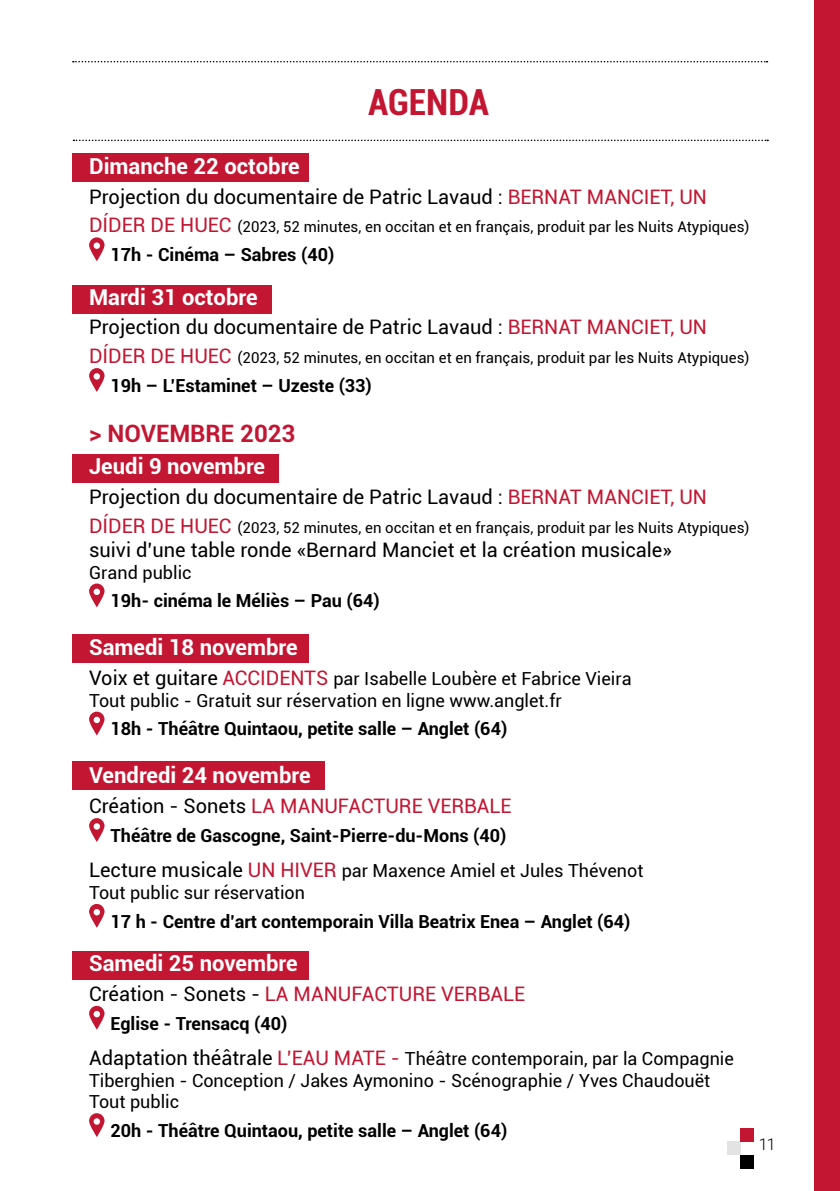
<style>
.page{position:relative;width:840px;height:1191px;background:#fff}
.page>*{position:absolute;margin:0;border:0;box-sizing:border-box;transform-origin:0 0}
.t1{font:700 condensed 36px "Roboto";color:#c31632}
.t2{font:700 24px "Roboto";color:#c31632}
.t3{font:700 22px "Roboto";color:#fff}
.t4{font:20px "Roboto";color:#000}
.t5{font:20px "Roboto";color:#c31632}
.t6{font:700 18px/35.4px "Roboto";color:#000}
.t7{font:18px/21.6px "Roboto";color:#000}
.t8{font:300 16.2px "Roboto";color:#000}
.t9{font:15px "Roboto";color:#000}
.s1{color:#c31632}
.s2{font-size:20px;color:#c31632}
.s3{font-size:20px}
.s4{color:#000}
.s5{font-weight:400;font-size:20px}
.s6{font-weight:400;font-size:20px;color:#c31632}
.s7{font-weight:400}
.s8{font-weight:700}
</style>
<div class="page">
<div style="left:726px;top:1141px;width:14px;height:14px;background:#e3e3e3"></div>
<div style="left:740px;top:1155px;width:13px;height:13px;background:#000"></div>
<div style="left:740px;top:1128px;width:13px;height:13px;background:#c31632"></div>
<div style="left:72px;top:761px;width:252px;height:29px;background:#c31632"></div>
<div style="left:72px;top:454px;width:206px;height:28px;background:#c31632"></div>
<svg style="left:73px;top:140px;width:694px;height:1px"></svg>
<svg style="left:73px;top:61px;width:694px;height:1px"></svg>
<div style="left:814px;top:0;width:25px;height:1191px;background:#c31632"></div>
<div style="left:72px;top:950px;width:236px;height:29px;background:#c31632"></div>
<div style="left:72px;top:153px;width:236px;height:29px;background:#c31632"></div>
<div style="left:72px;top:285px;width:199px;height:28px;background:#c31632"></div>
<div style="left:72px;top:634px;width:236px;height:28px;background:#c31632"></div>
<svg style="left:89px;top:237px;width:15px;height:24px"></svg>
<div style="left:93px;top:242px;width:7px;height:7px;background:#fff;border-radius:50%"></div>
<svg style="left:89px;top:368px;width:15px;height:24px"></svg>
<div style="left:93px;top:373px;width:7px;height:6px;background:#fff;border-radius:50%"></div>
<svg style="left:89px;top:583px;width:15px;height:24px"></svg>
<div style="left:93px;top:588px;width:7px;height:7px;background:#fff;border-radius:50%"></div>
<svg style="left:89px;top:711px;width:15px;height:24px"></svg>
<svg style="left:93px;top:716px;width:7px;height:7px"></svg>
<svg style="left:89px;top:818px;width:15px;height:24px"></svg>
<div style="left:93px;top:823px;width:7px;height:6px;background:#fff;border-radius:50%"></div>
<svg style="left:89px;top:904px;width:15px;height:23px"></svg>
<div style="left:93px;top:909px;width:7px;height:6px;background:#fff;border-radius:50%"></div>
<svg style="left:89px;top:1005px;width:15px;height:24px"></svg>
<div style="left:93px;top:1011px;width:7px;height:6px;background:#fff;border-radius:50%"></div>
<svg style="left:89px;top:1113px;width:15px;height:24px"></svg>
<div style="left:93px;top:1118px;width:7px;height:6px;background:#fff;border-radius:50%"></div>
<h1 class="t1" style="left:368px;top:77px;width:122px">AGENDA</h1>
<p class="t3" style="left:89px;top:150px;width:212px">Dimanche 22 octobre</p>
<p class="t4" style="left:89px;top:182px;width:619px">Projection du documentaire de Patric Lavaud : <span class="s1">BERNAT MANCIET, UN</span></p>
<p class="t9" style="left:89px;top:216px;width:661px"><span class="s2">DÍDER DE HUEC</span> (2023, 52 minutes, en occitan et en français, produit par les Nuits Atypiques)</p>
<p class="t6" style="left:110px;top:236px;width:225px">17h - Cinéma – Sabres (40)</p>
<p class="t3" style="left:89px;top:281px;width:170px">Mardi 31 octobre</p>
<p class="t4" style="left:89px;top:313px;width:619px">Projection du documentaire de Patric Lavaud : <span class="s1">BERNAT MANCIET, UN</span></p>
<p class="t9" style="left:89px;top:347px;width:661px"><span class="s2">DÍDER DE HUEC</span> (2023, 52 minutes, en occitan et en français, produit par les Nuits Atypiques)</p>
<p class="t6" style="left:110px;top:367px;width:263px">19h – L’Estaminet – Uzeste (33)</p>
<h2 class="t2" style="left:89px;top:417px;width:208px">&gt; NOVEMBRE 2023</h2>
<p class="t3" style="left:89px;top:451px;width:177px">Jeudi 9 novembre</p>
<p class="t4" style="left:89px;top:483px;width:619px">Projection du documentaire de Patric Lavaud : <span class="s1">BERNAT MANCIET, UN</span></p>
<p class="t9" style="left:89px;top:517px;width:661px"><span class="s2">DÍDER DE HUEC</span> (2023, 52 minutes, en occitan et en français, produit par les Nuits Atypiques)</p>
<p class="t4" style="left:89px;top:536px;width:584px">suivi d’une table ronde «Bernard Manciet et la création musicale»</p>
<p class="t7" style="left:89px;top:560px;width:104px">Grand public</p>
<p class="t6" style="left:110px;top:582px;width:270px">19h- cinéma le Méliès – Pau (64)</p>
<p class="t3" style="left:89px;top:632px;width:210px">Samedi 18 novembre</p>
<p class="t7" style="left:89px;top:667px;width:543px"><span class="s3">Voix et guitare</span> <span class="s2">ACCIDENTS</span> par Isabelle Loubère et Fabrice Vieira<br>Tout public - Gratuit sur réservation en ligne www.anglet.fr</p>
<p class="t6" style="left:110px;top:710px;width:398px">18h - Théâtre Quintaou, petite salle – Anglet (64)</p>
<p class="t3" style="left:89px;top:760px;width:223px">Vendredi 24 novembre</p>
<p class="t5" style="left:89px;top:792px;width:424px"><span class="s4">Création - Sonets</span> LA MANUFACTURE VERBALE</p>
<p class="t6" style="left:89px;top:817px;width:555px;text-indent:21px">Théâtre de Gascogne, Saint-Pierre-du-Mons (40)<br><span class="s5">Lecture musicale</span> <span class="s6">UN HIVER</span> <span class="s7">par Maxence Amiel et Jules Thévenot</span></p>
<p class="t7" style="left:89px;top:881px;width:217px">Tout public sur réservation</p>
<p class="t6" style="left:110px;top:903px;width:521px">17 h - Centre d’art contemporain Villa Beatrix Enea – Anglet (64)</p>
<p class="t3" style="left:89px;top:947px;width:210px">Samedi 25 novembre</p>
<p class="t5" style="left:89px;top:979px;width:437px"><span class="s4">Création - Sonets -</span> LA MANUFACTURE VERBALE</p>
<p class="t7" style="left:89px;top:1004px;width:646px;line-height:35.4px;text-indent:21px"><span class="s8">Eglise - Trensacq (40)<br></span><span class="s3">Adaptation théâtrale</span> <span class="s2">L’EAU MATE -</span> Théâtre contemporain, par la Compagnie</p>
<p class="t7" style="left:89px;top:1068px;width:622px">Tiberghien - Conception / Jakes Aymonino - Scénographie / Yves Chaudouët<br>Tout public</p>
<p class="t6" style="left:110px;top:1112px;width:398px">20h - Théâtre Quintaou, petite salle – Anglet (64)</p>
<p class="t8" style="left:758px;top:1133px;width:18px">11</p>
</div>
